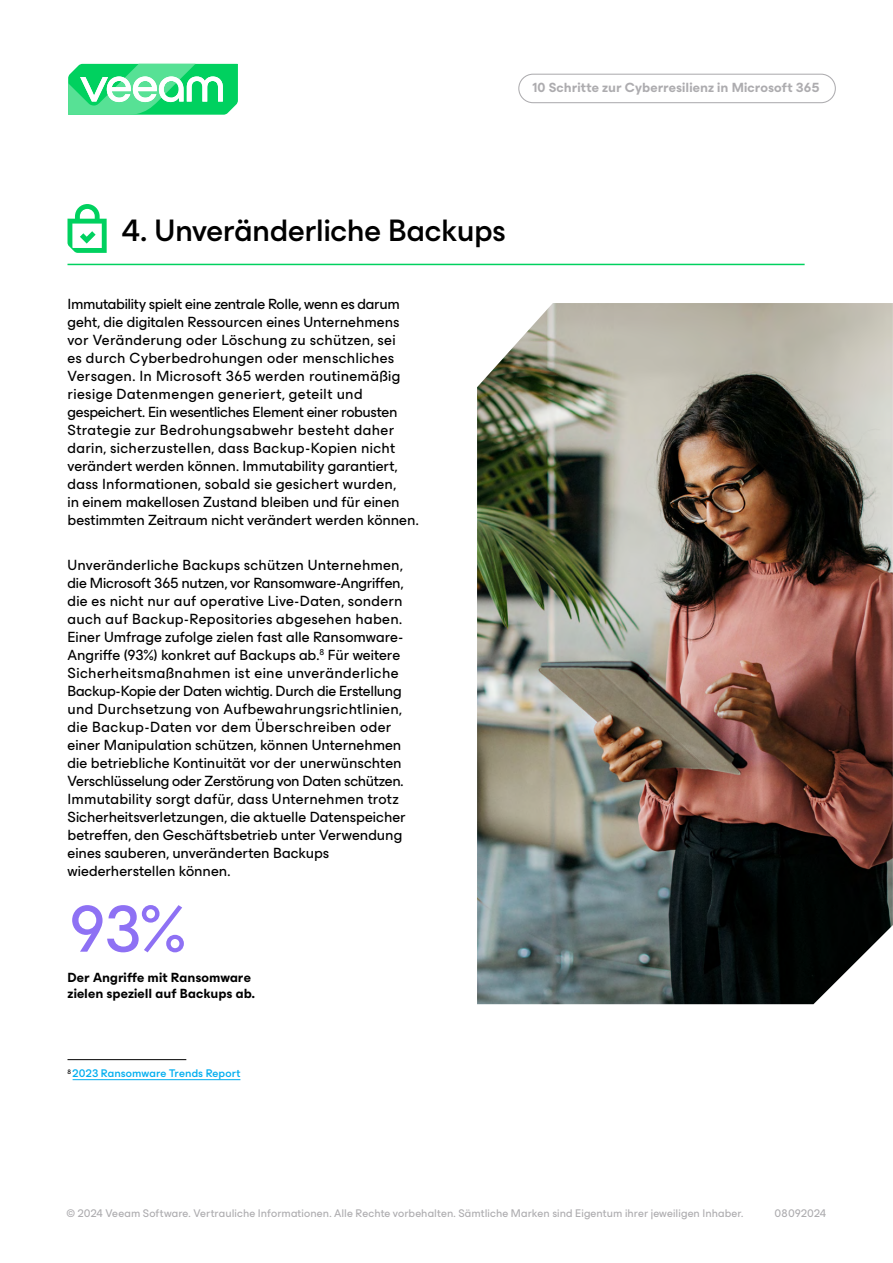
<style>
.page{position:relative;width:893px;height:1263px;background:#fff}
.page>*{position:absolute;margin:0;border:0;box-sizing:border-box;transform-origin:0 0}
.Title_36_Medium{font:67.5px "ES Build Neutral";color:#8e71f4}
.Subtitle_24_Medium_rule_below_veridis{font:500 31.5px "ES Build Neutral";letter-spacing:-.01em;color:#000}
.body_text_11{font:15px/18px "ES Build Neutral";letter-spacing:.005em;color:#000}
.body_text_9{font:700 13.5px/16.5px "ES Build Neutral";letter-spacing:.005em;color:#000}
.t1{font:700 13.5px "ES Build Neutral";letter-spacing:.005em;color:#adacaf}
.t2{font:11.25px "ES Build Neutral";letter-spacing:.01em;color:#adacaf}
.text_7_5_utility{font:500 11.25px "ES Build Neutral";letter-spacing:.01em;color:#00aeef}
</style>
<div class="page">
<svg style="left:68px;top:63px;width:170px;height:52px"></svg>
<div style="left:518px;top:74px;width:318px;height:29px;border:1px solid #adacaf;border-radius:14px"></div>
<hr style="left:68px;top:264px;width:737px;height:1px;background:#00d15f">
<svg style="left:68px;top:204px;width:39px;height:49px"></svg>
<img style="left:477px;top:303px;width:416px;height:701px">
<hr style="left:68px;top:1059px;width:118px;height:1px;background:#000">
<hr style="left:73px;top:1079px;width:167px;height:1px;background:#00aeef">
<p class="t1" style="left:532px;top:77px;width:289px">10 Schritte zur Cyberresilienz in Microsoft 365</p>
<p class="Subtitle_24_Medium_rule_below_veridis" style="left:122px;top:206px;width:386px">4. Unveränderliche Backups</p>
<p class="body_text_11" style="left:68px;top:293px;width:353px">Immutability spielt eine zentrale Rolle, wenn es darum geht, die digitalen Ressourcen eines Unternehmens vor Veränderung oder Löschung zu schützen, sei<br>es durch Cyberbedrohungen oder menschliches Versagen. In Microsoft 365 werden routinemäßig riesige Datenmengen generiert, geteilt und gespeichert. Ein wesentliches Element einer robusten Strategie zur Bedrohungsabwehr besteht daher darin, sicherzustellen, dass Backup-Kopien nicht verändert werden können. Immutability garantiert, dass Informationen, sobald sie gesichert wurden,<br>in einem makellosen Zustand bleiben und für einen bestimmten Zeitraum nicht verändert werden können.</p>
<p class="body_text_11" style="left:68px;top:554px;width:340px">Unveränderliche Backups schützen Unternehmen, die Microsoft 365 nutzen, vor Ransomware-Angriffen, die es nicht nur auf operative Live-Daten, sondern auch auf Backup-Repositories abgesehen haben.<br>Einer Umfrage zufolge zielen fast alle Ransomware-Angriffe (93%) konkret auf Backups ab.<sup>8</sup> Für weitere Sicherheitsmaßnahmen ist eine unveränderliche Backup-Kopie der Daten wichtig. Durch die Erstellung und Durchsetzung von Aufbewahrungsrichtlinien, die Backup-Daten vor dem Überschreiben oder einer Manipulation schützen, können Unternehmen die betriebliche Kontinuität vor der unerwünschten Verschlüsselung oder Zerstörung von Daten schützen.<br>Immutability sorgt dafür, dass Unternehmen trotz Sicherheitsverletzungen, die aktuelle Datenspeicher betreffen, den Geschäftsbetrieb unter Verwendung eines sauberen, unveränderten Backups wiederherstellen können.</p>
<p class="Title_36_Medium" style="left:68px;top:876px;width:118px">93%</p>
<p class="body_text_9" style="left:68px;top:967px;width:189px">Der Angriffe mit Ransomware zielen speziell auf Backups ab.</p>
<p class="text_7_5_utility" style="left:68px;top:1065px;width:174px"><sup>8</sup> 2023 Ransomware Trends Report</p>
<p class="t2" style="left:66px;top:1205px;width:679px">© 2024 Veeam Software. Vertrauliche Informationen. Alle Rechte vorbehalten. Sämtliche Marken sind Eigentum ihrer jeweiligen Inhaber.</p>
<p class="t2" style="left:775px;top:1204px;width:53px">08092024</p>
</div>
